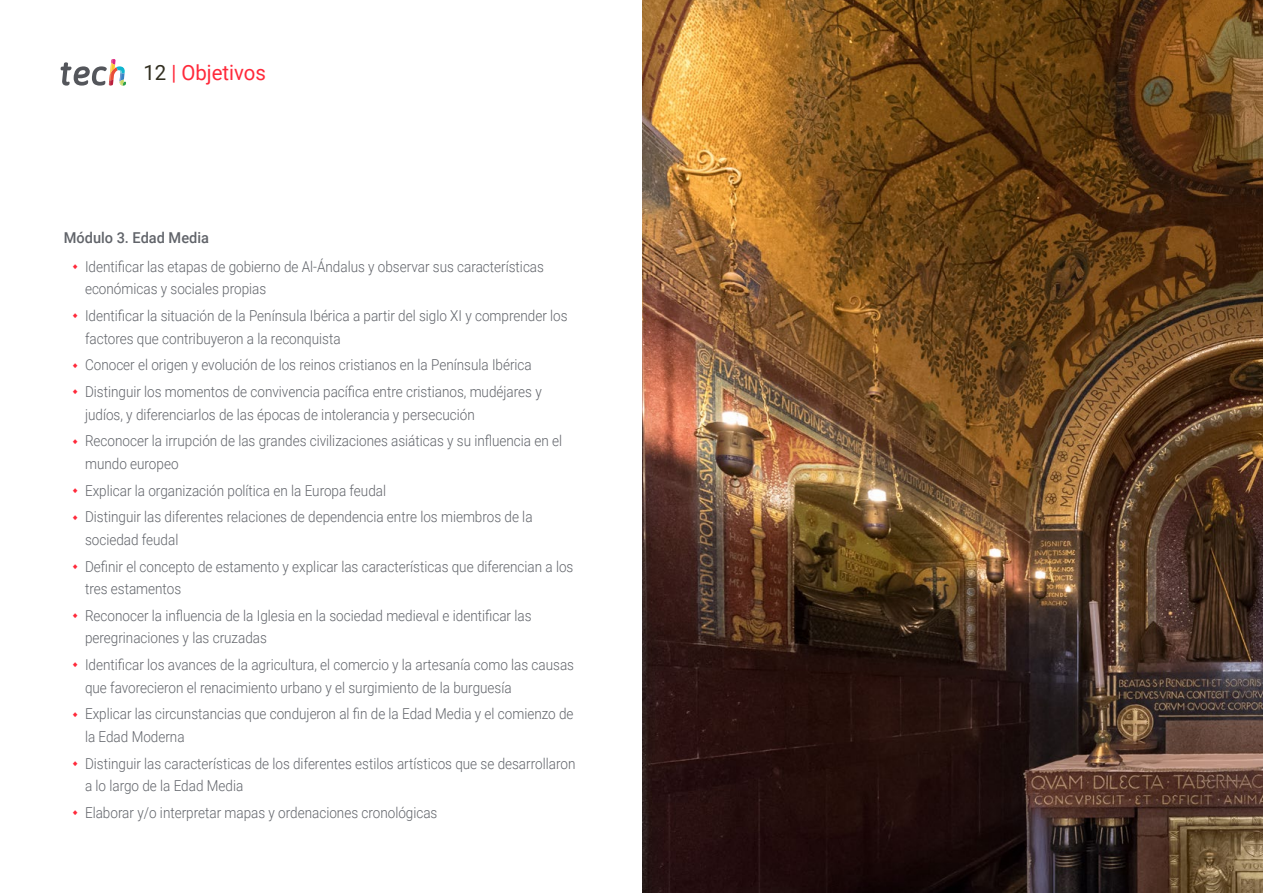
<style>
.page{position:relative;width:1263px;height:893px;background:#fff}
.page>*{position:absolute;margin:0;border:0;box-sizing:border-box;transform-origin:0 0}
.t1{font:21px "Roboto";color:#ff293a}
.t2{font:300 15px/26.7px "Roboto";color:#61646a;scale:.9 1}
.t3{font:500 15px "Roboto";color:#61646a}
.s1{color:#312e20}
</style>
<div class="page">
<img style="left:642px;top:0;width:621px;height:893px">
<svg style="left:61px;top:59px;width:65px;height:27px"></svg>
<h1 class="t1" style="left:144px;top:57px;width:124px"><span class="s1">12</span> | Objetivos</h1>
<p class="t3" style="left:64px;top:227px;width:147px">Módulo 3. Edad Media</p>
<p class="t2" style="left:85px;top:255px;width:511px;line-height:22.5px">Identificar las etapas de gobierno de Al-Ándalus y observar sus características económicas y sociales propias</p>
<p class="t2" style="left:85px;top:304px;width:538px;line-height:22.5px">Identificar la situación de la Península Ibérica a partir del siglo XI y comprender los factores que contribuyeron a la reconquista</p>
<p class="t2" style="left:85px;top:351px;width:509px">Conocer el origen y evolución de los reinos cristianos en la Península Ibérica<br>Distinguir los momentos de convivencia pacífica entre cristianos, mudéjares y</p>
<p class="t2" style="left:85px;top:400px;width:532px">judíos, y diferenciarlos de las épocas de intolerancia y persecución<br>Reconocer la irrupción de las grandes civilizaciones asiáticas y su influencia en el</p>
<p class="t2" style="left:85px;top:450px;width:499px">mundo europeo<br>Explicar la organización política en la Europa feudal<br>Distinguir las diferentes relaciones de dependencia entre los miembros de la</p>
<p class="t2" style="left:85px;top:526px;width:544px">sociedad feudal<br>Definir el concepto de estamento y explicar las características que diferencian a los</p>
<p class="t2" style="left:85px;top:575px;width:498px">tres estamentos<br>Reconocer la influencia de la Iglesia en la sociedad medieval e identificar las</p>
<p class="t2" style="left:85px;top:624px;width:545px">peregrinaciones y las cruzadas<br>Identificar los avances de la agricultura, el comercio y la artesanía como las causas</p>
<p class="t2" style="left:85px;top:673px;width:544px">que favorecieron el renacimiento urbano y el surgimiento de la burguesía<br>Explicar las circunstancias que condujeron al fin de la Edad Media y el comienzo de</p>
<p class="t2" style="left:85px;top:723px;width:546px">la Edad Moderna<br>Distinguir las características de los diferentes estilos artísticos que se desarrollaron</p>
<p class="t2" style="left:85px;top:772px;width:393px">a lo largo de la Edad Media<br>Elaborar y/o interpretar mapas y ordenaciones cronológicas</p>
</div>
